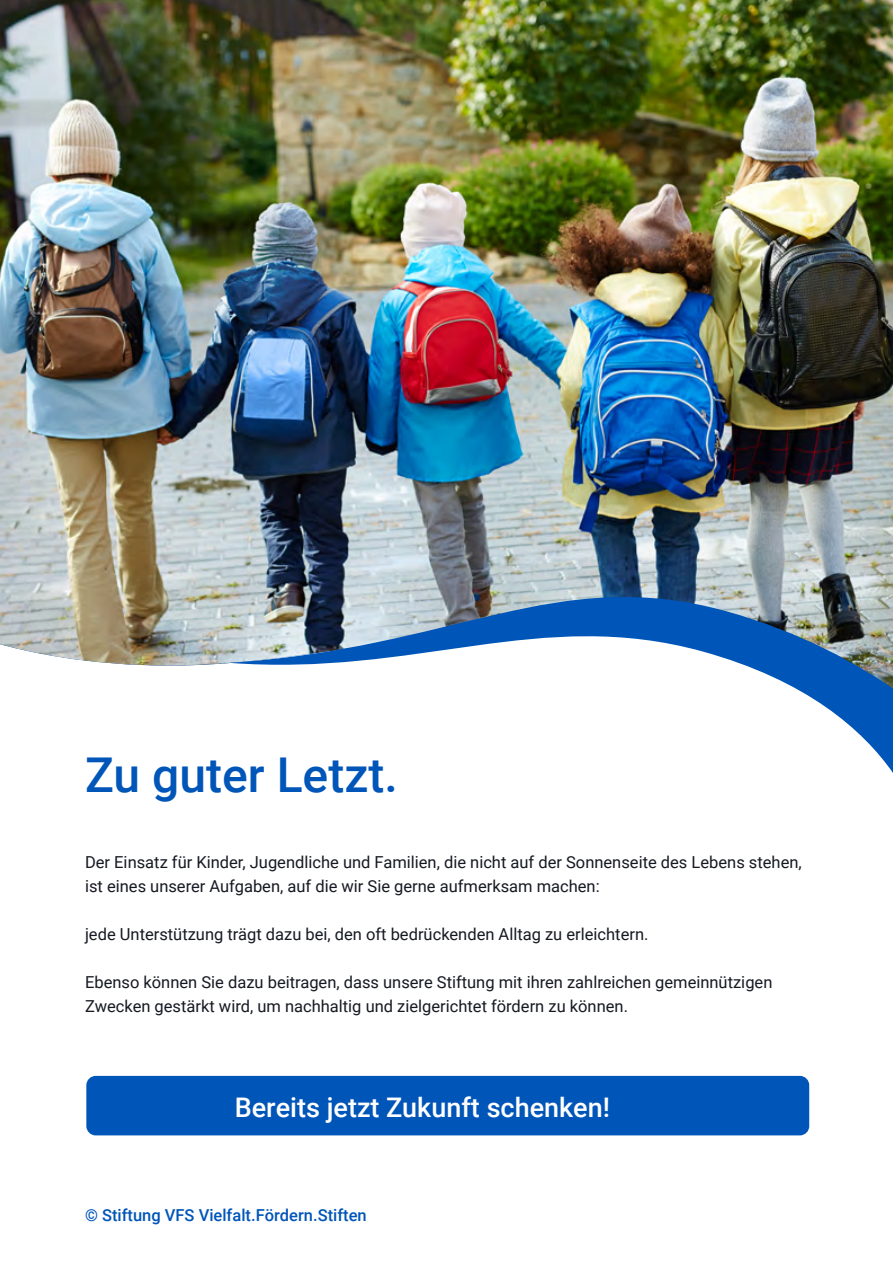
<style>
.page{position:relative;width:893px;height:1263px;background:#fff}
.page>*{position:absolute;margin:0;border:0;box-sizing:border-box;transform-origin:0 0}
.t1{font:500 48px "Roboto";color:#0055b8}
.t2{font:500 27px "Roboto";color:#fff}
.t3{font:16.5px/24px "Roboto";color:#161922}
.t4{font:500 16.5px "Roboto";color:#0055b8}
</style>
<div class="page">
<div style="left:86px;top:1076px;width:723px;height:59px;background:#0055b8;border-radius:9px"></div>
<img style="left:0;top:0;width:893px;height:666px">
<svg style="left:229px;top:564px;width:664px;height:209px"></svg>
<h1 class="t1" style="left:85px;top:741px;width:314px">Zu guter Letzt.</h1>
<p class="t3" style="left:85px;top:849px;width:718px">Der Einsatz für Kinder, Jugendliche und Familien, die nicht auf der Sonnenseite des Lebens stehen, ist eines unserer Aufgaben, auf die wir Sie gerne aufmerksam machen:</p>
<p class="t3" style="left:85px;top:921px;width:565px">jede Unterstützung trägt dazu bei, den oft bedrückenden Alltag zu erleichtern.</p>
<p class="t3" style="left:85px;top:969px;width:689px">Ebenso können Sie dazu beitragen, dass unsere Stiftung mit ihren zahlreichen gemeinnützigen<br>Zwecken gestärkt wird, um nachhaltig und zielgerichtet fördern zu können.</p>
<h2 class="t2" style="left:235px;top:1088px;width:377px">Bereits jetzt Zukunft schenken!</h2>
<p class="t4" style="left:85px;top:1203px;width:283px">© Stiftung VFS Vielfalt.Fördern.Stiften</p>
</div>
